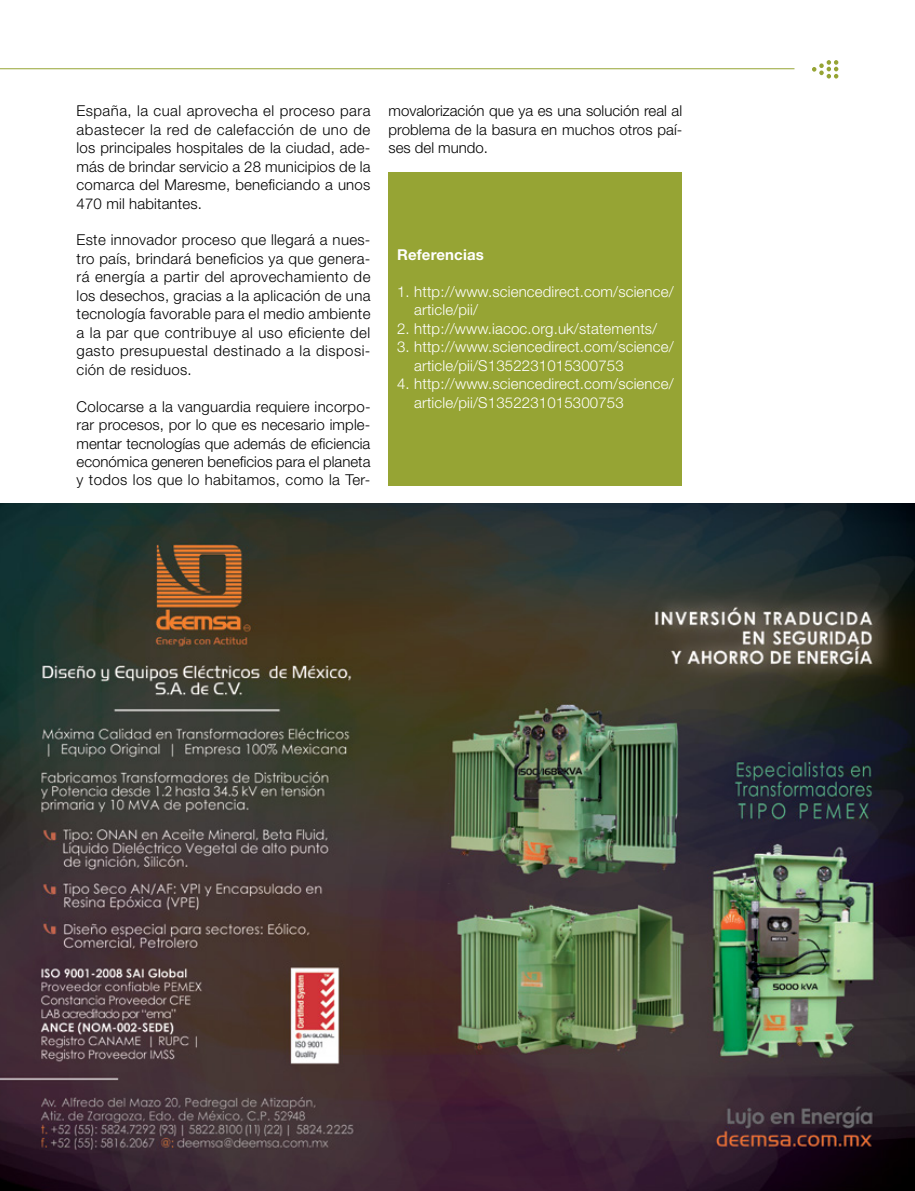
<style>
.page{position:relative;width:915px;height:1191px;background:#fff}
.page>*{position:absolute;margin:0;border:0;box-sizing:border-box;transform-origin:0 0}
.t1{font:300 15px/18.5px "Helvetica Neue LT Std";letter-spacing:.015em;color:#000;text-align:justify}
.t2{font:300 15px/18.5px "Helvetica Neue LT Std";letter-spacing:.01em;color:#fff}
.t3{font:700 15px "Helvetica Neue LT Std";letter-spacing:.01em;color:#fff}
</style>
<div class="page">
<hr style="left:0;top:68px;width:794px;height:1px;background:#96a434">
<svg style="left:812px;top:60px;width:26px;height:19px"></svg>
<div style="left:388px;top:172px;width:294px;height:313px;background:#96a434"></div>
<img style="left:0;top:504px;width:914px;height:687px">
<p class="t1" style="left:77px;top:101px;width:295px">España, la cual aprovecha el proceso para abastecer la red de calefacción de uno de los principales hospitales de la ciudad, ade&shy;más de brindar servicio a 28 municipios de la comarca del Maresme, beneficiando a unos 470 mil habitantes.</p>
<p class="t1" style="left:77px;top:231px;width:295px">Este innovador proceso que llegará a nues&shy;tro país, brindará beneficios ya que genera&shy;rá energía a partir del aprovechamiento de los desechos, gracias a la aplicación de una tecnología favorable para el medio ambiente a la par que contribuye al uso eficiente del gasto presupuestal destinado a la disposi&shy;ción de residuos.</p>
<p class="t1" style="left:77px;top:397px;width:295px">Colocarse a la vanguardia requiere incorpo&shy;rar procesos, por lo que es necesario imple&shy;mentar tecnologías que además de eficiencia económica generen beneficios para el planeta y todos los que lo habitamos, como la Ter-</p>
<p class="t1" style="left:388px;top:101px;width:295px">movalorización que ya es una solución real al problema de la basura en muchos otros paí&shy;ses del mundo.</p>
<p class="t3" style="left:397px;top:245px;width:88px">Referencias</p>
<p class="t2" style="left:414px;top:282px;width:261px;text-indent:-17px">1. http://www.sciencedirect.com/science/ article/pii/</p>
<p class="t2" style="left:397px;top:319px;width:262px">2. http://www.iacoc.org.uk/statements/</p>
<p class="t2" style="left:414px;top:337px;width:261px;text-indent:-17px">3. http://www.sciencedirect.com/science/ article/pii/S1352231015300753</p>
<p class="t2" style="left:414px;top:374px;width:261px;text-indent:-17px">4. http://www.sciencedirect.com/science/ article/pii/S1352231015300753</p>
</div>
